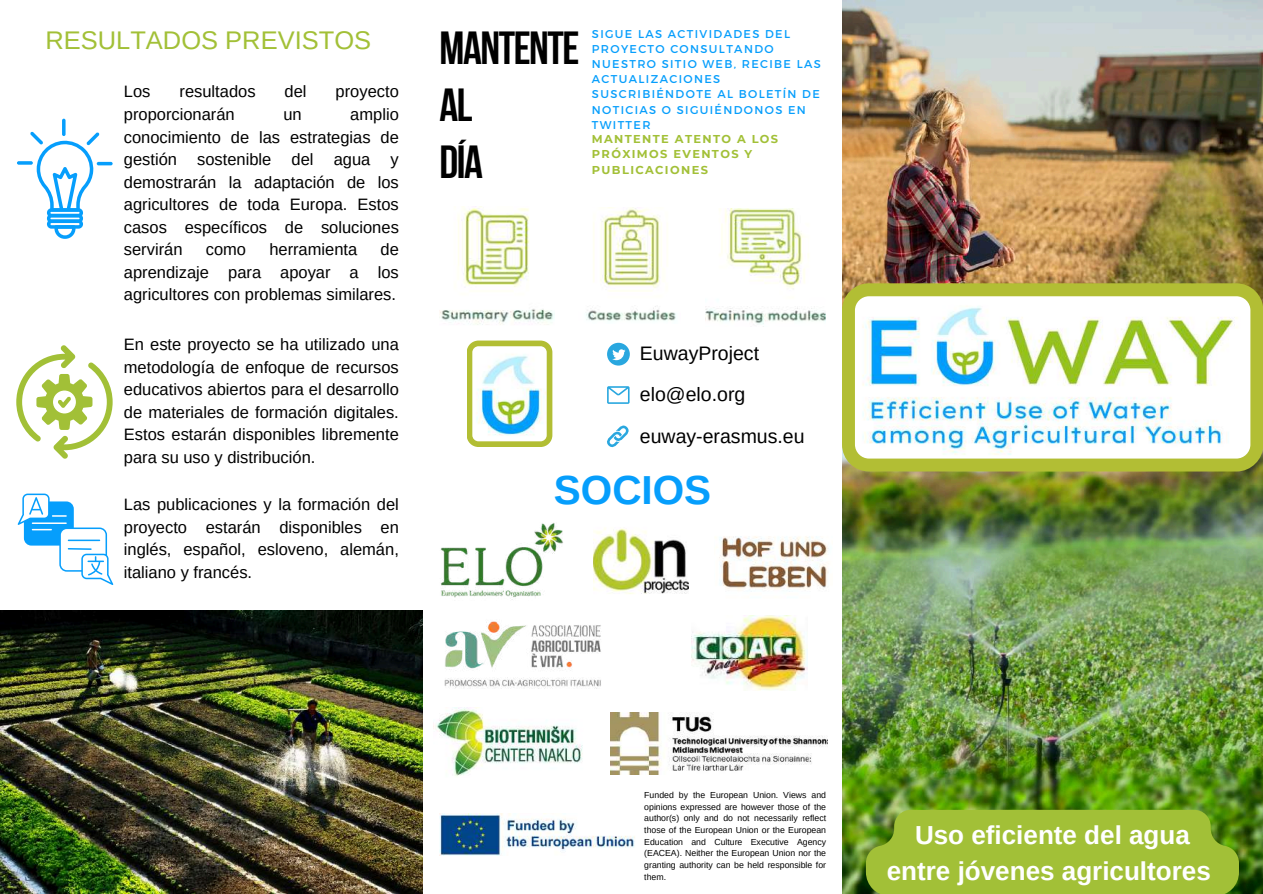
<style>
.page{position:relative;width:1263px;height:894px;background:#fff}
.page>*{position:absolute;margin:0;border:0;box-sizing:border-box;transform-origin:0 0}
.t1{font:700 46.2px/56.8px "Bebas Neue";letter-spacing:-.03em;color:#000}
.t2{font:700 40.5px "Arimo";color:#069efc}
.t3{font:700 26.1px/36px "Arimo";color:#fff;text-align:center}
.t4{font:25.5px "Arimo";color:#a2c037}
.t5{font:19.5px "Arimo";color:#000}
.t6{font:16.5px/22.5px "Arimo";color:#000;text-align:justify}
.t7{font:11.4px/15.1px "Montserrat";letter-spacing:.12em;color:#069efc}
.t8{font:700 11.4px/15.1px "Montserrat";letter-spacing:.12em;color:#a2c037}
.t9{font:8.7px/11.7px "Arimo";color:#000;text-align:justify}
</style>
<div class="page">
<img style="left:842px;top:0;width:421px;height:283px">
<img style="left:0;top:610px;width:423px;height:283px">
<img style="left:842px;top:471px;width:421px;height:422px">
<svg style="left:842px;top:283px;width:421px;height:188px"></svg>
<img style="left:444px;top:621px;width:157px;height:68px">
<img style="left:692px;top:615px;width:116px;height:75px">
<img style="left:715px;top:536px;width:114px;height:56px">
<img style="left:594px;top:528px;width:94px;height:66px">
<img style="left:435px;top:707px;width:148px;height:69px">
<img style="left:440px;top:523px;width:123px;height:77px">
<img style="left:610px;top:712px;width:217px;height:62px">
<svg style="left:607px;top:425px;width:22px;height:23px"></svg>
<svg style="left:607px;top:386px;width:23px;height:18px"></svg>
<svg style="left:607px;top:343px;width:23px;height:22px"></svg>
<svg style="left:467px;top:340px;width:85px;height:107px"></svg>
<svg style="left:18px;top:493px;width:95px;height:92px"></svg>
<svg style="left:16px;top:345px;width:97px;height:113px"></svg>
<svg style="left:62px;top:119px;width:4px;height:17px"></svg>
<hr style="left:97px;top:162px;width:16px;height:3px;background:#069efc;border-radius:2px">
<svg style="left:30px;top:132px;width:69px;height:107px"></svg>
<svg style="left:17px;top:161px;width:16px;height:4px"></svg>
<img style="left:440px;top:206px;width:114px;height:119px">
<img style="left:586px;top:207px;width:90px;height:114px">
<img style="left:705px;top:209px;width:121px;height:115px">
<svg style="left:866px;top:809px;width:373px;height:84px;background:#9bbb34"></svg>
<img style="left:440px;top:813px;width:195px;height:42px">
<h3 class="t4" style="left:45px;top:26px;width:327px">RESULTADOS PREVISTOS</h3>
<h1 class="t1" style="left:440px;top:24px;width:141px">MANTENTE<br>AL<br>DÍA</h1>
<p class="t6" style="left:124px;top:80px;width:28px">Los</p>
<p class="t6" style="left:179px;top:80px;width:78px">resultados</p>
<p class="t6" style="left:285px;top:80px;width:24px">del</p>
<p class="t6" style="left:336px;top:80px;width:65px">proyecto</p>
<p class="t6" style="left:124px;top:103px;width:112px">proporcionarán</p>
<p class="t6" style="left:283px;top:103px;width:20px">un</p>
<p class="t6" style="left:124px;top:103px;width:276px;text-indent:226px">amplio conocimiento de las estrategias de gestión sostenible del agua y demostrarán la adaptación de los agricultores de toda Europa. Estos casos específicos de soluciones servirán</p>
<p class="t6" style="left:124px;top:238px;width:276px;text-indent:257px">de aprendizaje para apoyar a los agricultores con problemas similares.</p>
<p class="t6" style="left:206px;top:238px;width:42px">como</p>
<p class="t6" style="left:269px;top:238px;width:89px">herramienta</p>
<p class="t6" style="left:124px;top:333px;width:276px">En este proyecto se ha utilizado una metodología de enfoque de recursos educativos abiertos para el desarrollo de materiales de formación digitales.<br>Estos estarán disponibles libremente para su uso y distribución.</p>
<p class="t7" style="left:592px;top:26px;width:230px">SIGUE LAS ACTIVIDADES DEL<br>PROYECTO CONSULTANDO<br>NUESTRO SITIO WEB, RECIBE LAS<br>ACTUALIZACIONES<br>SUSCRIBIÉNDOTE AL BOLETÍN DE<br>NOTICIAS O SIGUIÉNDONOS EN<br>TWITTER</p>
<p class="t8" style="left:592px;top:131px;width:188px">MANTENTE ATENTO A LOS<br>PRÓXIMOS EVENTOS Y<br>PUBLICACIONES</p>
<p class="t5" style="left:640px;top:342px;width:121px">EuwayProject</p>
<p class="t5" style="left:640px;top:383px;width:107px">elo@elo.org</p>
<p class="t5" style="left:640px;top:425px;width:166px">euway-erasmus.eu</p>
<p class="t6" style="left:124px;top:493px;width:276px">Las publicaciones y la formación del proyecto estarán disponibles en inglés, español, esloveno, alemán, italiano y francés.</p>
<h2 class="t2" style="left:554px;top:466px;width:159px">SOCIOS</h2>
<p class="t9" style="left:644px;top:789px;width:183px">Funded by the European Union. Views and opinions expressed are however those of the author(s) only and do not necessarily reflect those of the European Union or the European Education and Culture Executive Agency (EACEA). Neither the European Union nor the granting authority can be held responsible for them.</p>
<h3 class="t3" style="left:887px;top:816px;width:326px">Uso eficiente del agua entre jóvenes agricultores</h3>
</div>
